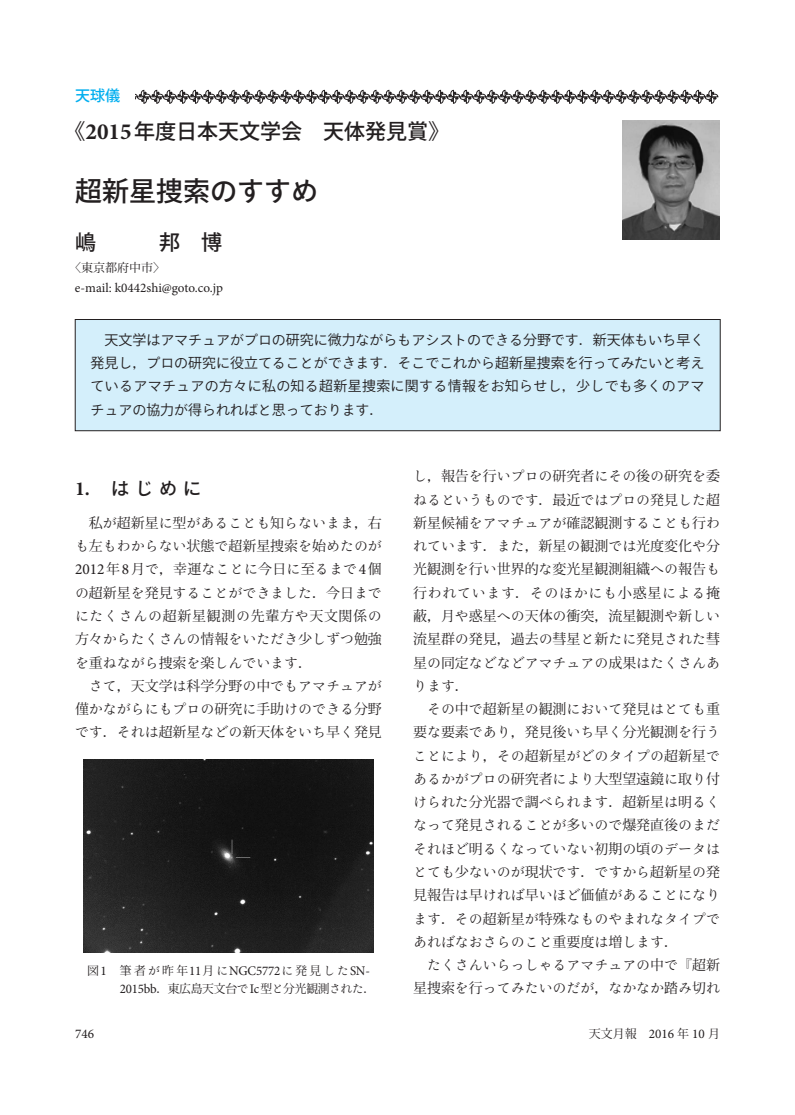
<style>
.page{position:relative;width:795px;height:1115px;background:#fff}
.page>*{position:absolute;margin:0;border:0;box-sizing:border-box;transform-origin:0 0}
.t1{font:500 27px "Koz Go Pro";color:#231f20}
.t2{font:500 21px "Koz Go Pro";color:#231f20}
.t3{font:500 18px "Ryo Gothic Plus N";color:#231f20}
.t4{font:500 15px "Koz Go Pro";color:#00aeef}
.t5{font:13.95px/23.2px "Ryo Text Plus N";color:#231f20;text-align:justify}
.t6{font:13.95px/23.2px "Ryo Gothic Plus N";color:#231f20;text-align:justify}
.t7{font:13.95px/23.2px "Koz Min Pro";color:#231f20}
.t8{font:13.95px "Koz Min Pro";letter-spacing:.05em;color:#231f20}
.t9{font:13.95px "Ryo Text Plus N";letter-spacing:.055em;color:#231f20}
.t10{font:13.2px "Minion Pro";letter-spacing:-.005em;color:#231f20}
.t11{font:12px "Koz Min Pro";letter-spacing:-.01em;color:#231f20}
.s1{font-family:"Minion Pro";font-weight:700;font-size:23.1px}
.s2{font-family:"Ryo Gothic Plus N"}
.s3{font-family:"Koz Go Pro"}
.s4{font-family:"Koz Min Pro"}
.s5{font-family:"Minion Pro";font-weight:700;font-size:19.8px}
.s6{font-family:"Minion Pro";font-size:15.3px}
.s7{font-family:"Ryo Text Plus N"}
.s8{font-family:"Koz Min Pro";font-size:12px}
.s9{font-family:"Ryo Text Plus N";font-size:12px}
.s10{font-family:"Minion Pro";font-size:13.2px}
</style>
<div class="page">
<svg style="left:135px;top:90px;width:583px;height:14px"></svg>
<div style="left:75px;top:319px;width:645px;height:112px;background:#d4effb;border:1px solid #231f20"></div>
<img style="left:622px;top:120px;width:98px;height:119px">
<img style="left:84px;top:759px;width:289px;height:193px">
<p class="t4" style="left:75px;top:86px;width:46px">天球儀</p>
<h2 class="t2" style="left:64px;top:117px;width:386px">《<span class="s1">2015</span>年度日本天文学会　天体発見賞》</h2>
<h1 class="t1" style="left:75px;top:174px;width:244px">超新星捜索<span class="s2">のすすめ</span></h1>
<p class="t11" style="left:69px;top:259px;width:97px">〈東京都府中市〉</p>
<p class="t10" style="left:75px;top:278px;width:149px">e-mail: k0442shi@goto.co.jp</p>
<p class="t6" style="left:91px;top:328px;width:615px;text-indent:14px"><span class="s3">天文学</span>はアマチュアがプロの<span class="s3">研究</span>に<span class="s3">微力</span>ながらもアシストのできる<span class="s3">分野</span>です<span class="s4">．</span><span class="s3">新天体</span>もいち<span class="s3">早</span>く<span class="s3">発見</span>し<span class="s4">，</span>プロの<span class="s3">研究</span>に<span class="s3">役立</span>てることができます<span class="s4">．</span>そこでこれから<span class="s3">超新星捜索</span>を<span class="s3">行</span>ってみたいと<span class="s3">考</span>えているアマチュアの<span class="s3">方々</span>に<span class="s3">私</span>の<span class="s3">知</span>る<span class="s3">超新星捜索</span>に<span class="s3">関</span>する<span class="s3">情報</span>をお<span class="s3">知</span>らせし<span class="s4">，</span><span class="s3">少</span>しでも<span class="s3">多</span>くのアマチュアの<span class="s3">協力</span>が<span class="s3">得</span>られればと<span class="s3">思</span>っております<span class="s4">．</span></p>
<p class="t3" style="left:75px;top:476px;width:127px"><span class="s5">1.</span> はじめに</p>
<p class="t5" style="left:75px;top:511px;width:308px;text-align:right"><span class="s4">私</span>が<span class="s4">超新星</span>に<span class="s4">型</span>があることも<span class="s4">知</span>らないまま<span class="s4">，右</span>も<span class="s4">左</span>もわからない<span class="s4">状態</span>で<span class="s4">超新星捜索</span>を<span class="s4">始</span>めたのが</p>
<p class="t7" style="left:75px;top:557px;width:308px"><span class="s6">2012</span>年<span class="s6">8</span>月<span class="s7">で</span>，幸運<span class="s7">なことに</span>今日<span class="s7">に</span>至<span class="s7">るまで</span><span class="s6">4</span>個</p>
<p class="t5" style="left:75px;top:581px;width:308px">の<span class="s4">超新星</span>を<span class="s4">発見</span>することができました<span class="s4">．今日</span>まで</p>
<p class="t8" style="left:75px;top:606px;width:308px"><span class="s7">にたくさんの</span>超新星観測<span class="s7">の</span>先輩方<span class="s7">や</span>天文関係<span class="s7">の</span></p>
<p class="t5" style="left:75px;top:627px;width:308px"><span class="s4">方々</span>からたくさんの<span class="s4">情報</span>をいただき<span class="s4">少</span>しずつ<span class="s4">勉強</span>を<span class="s4">重</span>ねながら<span class="s4">捜索</span>を<span class="s4">楽</span>しんでいます<span class="s4">．</span></p>
<p class="t5" style="left:75px;top:674px;width:308px;text-indent:14px">さて<span class="s4">，天文学</span>は<span class="s4">科学分野</span>の<span class="s4">中</span>でもアマチュアが<span class="s4">僅</span>かながらにもプロの<span class="s4">研究</span>に<span class="s4">手助</span>けのできる<span class="s4">分野</span>です<span class="s4">．</span>それは<span class="s4">超新星</span>などの<span class="s4">新天体</span>をいち<span class="s4">早</span>く<span class="s4">発見</span></p>
<p class="t10" style="left:87px;top:962px;width:284px"><span class="s8">図</span>1 <span class="s8">筆者</span><span class="s9">が</span><span class="s8">昨年</span>11<span class="s8">月</span><span class="s9">に</span>NGC5772<span class="s9">に</span><span class="s8">発見</span><span class="s9">した</span>SN-</p>
<p class="t11" style="left:120px;top:980px;width:257px"><span class="s10">2015bb</span>．東広島天文台<span class="s7">で</span><span class="s10">Ic</span>型<span class="s7">と</span>分光観測<span class="s7">された</span>．</p>
<p class="t5" style="left:413px;top:464px;width:308px">し<span class="s4">，報告</span>を<span class="s4">行</span>いプロの<span class="s4">研究者</span>にその<span class="s4">後</span>の<span class="s4">研究</span>を<span class="s4">委</span>ねるというものです<span class="s4">．最近</span>ではプロの<span class="s4">発見</span>した<span class="s4">超新星候補</span>をアマチュアが<span class="s4">確認観測</span>することも<span class="s4">行</span>われています<span class="s4">．</span>また<span class="s4">，新星</span>の<span class="s4">観測</span>では<span class="s4">光度変化</span>や<span class="s4">分</span></p>
<p class="t7" style="left:413px;top:557px;width:308px">光観測<span class="s7">を</span>行<span class="s7">い</span>世界的<span class="s7">な</span>変光星観測組織<span class="s7">への</span>報告<span class="s7">も</span></p>
<p class="t9" style="left:413px;top:584px;width:308px"><span class="s4">行</span>われています<span class="s4">．</span>そのほかにも<span class="s4">小惑星</span>による<span class="s4">掩</span></p>
<p class="t7" style="left:413px;top:603px;width:308px">蔽，月<span class="s7">や</span>惑星<span class="s7">への</span>天体<span class="s7">の</span>衝突，流星観測<span class="s7">や</span>新<span class="s7">しい</span>流星群<span class="s7">の</span>発見，過去<span class="s7">の</span>彗星<span class="s7">と</span>新<span class="s7">たに</span>発見<span class="s7">された</span>彗</p>
<p class="t5" style="left:413px;top:650px;width:308px"><span class="s4">星</span>の<span class="s4">同定</span>などなどアマチュアの<span class="s4">成果</span>はたくさんあります<span class="s4">．</span></p>
<p class="t5" style="left:427px;top:697px;width:294px">その<span class="s4">中</span>で<span class="s4">超新星</span>の<span class="s4">観測</span>において<span class="s4">発見</span>はとても<span class="s4">重</span></p>
<p class="t7" style="left:413px;top:720px;width:308px">要<span class="s7">な</span>要素<span class="s7">であり</span>，発見後<span class="s7">いち</span>早<span class="s7">く</span>分光観測<span class="s7">を</span>行<span class="s7">う</span></p>
<p class="t5" style="left:413px;top:743px;width:308px">ことにより<span class="s4">，</span>その<span class="s4">超新星</span>がどのタイプの<span class="s4">超新星</span>であるかがプロの<span class="s4">研究者</span>により<span class="s4">大型望遠鏡</span>に<span class="s4">取</span>り<span class="s4">付</span>けられた<span class="s4">分光器</span>で<span class="s4">調</span>べられます<span class="s4">．超新星</span>は<span class="s4">明</span>るくなって<span class="s4">発見</span>されることが<span class="s4">多</span>いので<span class="s4">爆発直後</span>のまだそれほど<span class="s4">明</span>るくなっていない<span class="s4">初期</span>の<span class="s4">頃</span>のデータはとても<span class="s4">少</span>ないのが<span class="s4">現状</span>です<span class="s4">．</span>ですから<span class="s4">超新星</span>の<span class="s4">発見報告</span>は<span class="s4">早</span>ければ<span class="s4">早</span>いほど<span class="s4">価値</span>があることになります<span class="s4">．</span>その<span class="s4">超新星</span>が<span class="s4">特殊</span>なものやまれなタイプであればなおさらのこと<span class="s4">重要度</span>は<span class="s4">増</span>します<span class="s4">．</span></p>
<p class="t5" style="left:413px;top:953px;width:308px;text-align:right">たくさんいらっしゃるアマチュアの<span class="s4">中</span>で<span class="s4">『超新星捜索</span>を<span class="s4">行</span>ってみたいのだが<span class="s4">，</span>なかなか<span class="s4">踏</span>み<span class="s4">切</span>れ</p>
<p class="t10" style="left:75px;top:1024px;width:21px">746</p>
<p class="t11" style="left:589px;top:1024px;width:133px">天文月報　<span class="s10">2016</span> 年 <span class="s10">10</span> 月</p>
</div>
